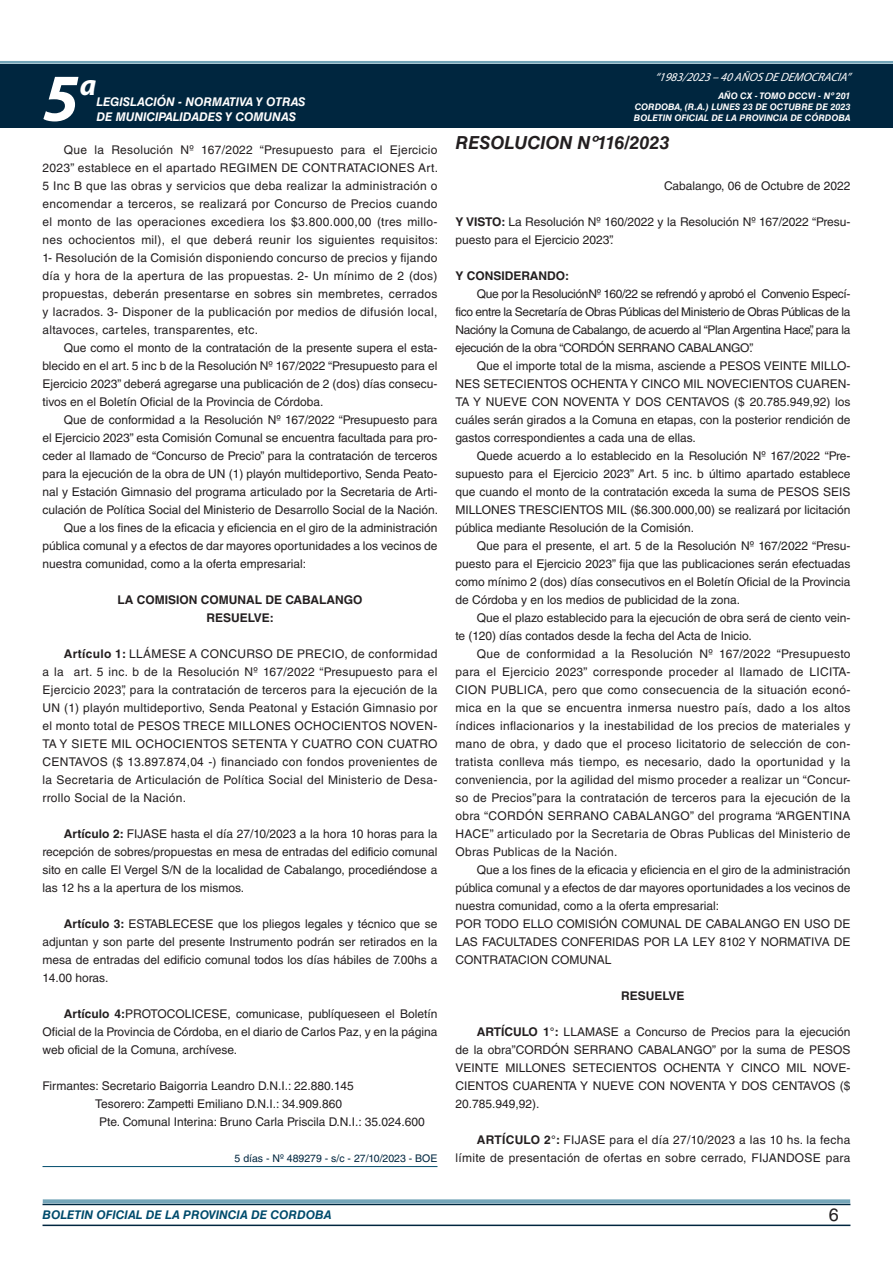
<style>
.page{position:relative;width:893px;height:1263px;background:#fff}
.page>*{position:absolute;margin:0;border:0;box-sizing:border-box;transform-origin:0 0}
.t1{font:italic 700 67.5px "Myriad Pro";color:#fff}
.t2{font:italic 700 30px "Myriad Pro";color:#fff}
.NOMBRE_DE_MINISTERIO{font:italic 700 18px "Helvetica LT Std";color:#231f20}
.t3{font:18px "Helvetica LT Std";color:#231f20}
.TEXTO_BASE{font:12px/18px "Helvetica LT Std";color:#231f20;text-align:justify}
.TEXTO_BASE-2{font:12px/18px "Helvetica LT Std";letter-spacing:.025em;color:#231f20;text-align:right}
.t4{font:italic 700 12px "Helvetica LT Std";color:#fff}
.RESUELVE{font:700 12px "Helvetica LT Std";color:#231f20}
.t5{font:italic 700 12px "Helvetica LT Std";color:#004b6c}
.t6{font:italic 12px "Myriad Pro";color:#fff}
.FECHA{font:12px "Helvetica LT Std";color:#231f20}
.TEXTO_BASE-3{font:700 12px "Helvetica LT Std";color:#231f20}
.FECHA_DE_VENCIMIENTO{font:10.5px "Helvetica LT Std";color:#00263f}
.t7{font:italic 700 9px/10.8px "Helvetica LT Std";color:#fff;text-align:justify}
.s1{font-weight:700}
</style>
<div class="page">
<div style="left:0;top:61px;width:893px;height:6px;background:#fff;opacity:.75"></div>
<div style="left:0;top:64px;width:893px;height:64px;background:#00263f"></div>
<hr style="left:43px;top:1224px;width:807px;height:2px;background:#00263f">
<div style="left:42px;top:1198px;width:809px;height:8px;background:#fff;opacity:.75"></div>
<hr style="left:43px;top:1166px;width:394px;height:1px;background:#004b6c">
<h1 class="t1" style="left:43px;top:54px;width:38px">5</h1>
<h2 class="t2" style="left:80px;top:66px;width:18px">a</h2>
<p class="t4" style="left:96px;top:95px;width:211px">LEGISLACIÓN - NORMATIVA Y OTRAS</p>
<p class="t4" style="left:96px;top:109px;width:201px">DE MUNICIPALIDADES Y COMUNAS</p>
<p class="TEXTO_BASE" style="left:43px;top:141px;width:397px;text-indent:21px">Que la Resolución Nº 167/2022 “Presupuesto para el Ejercicio 2023” establece en el apartado REGIMEN DE CONTRATACIONES Art.<br>5 Inc B que las obras y servicios que deba realizar la administración o encomendar a terceros, se realizará por Concurso de Precios cuando el monto de las operaciones excediera los $3.800.000,00 (tres millo&shy;nes ochocientos mil), el que deberá reunir los siguientes requisitos:<br>1- Resolución de la Comisión disponiendo concurso de precios y fijando día y hora de la apertura de las propuestas. 2- Un mínimo de 2 (dos) propuestas, deberán presentarse en sobres sin membretes, cerrados y lacrados. 3- Disponer de la publicación por medios de difusión local, altavoces, carteles, transparentes, etc.</p>
<p class="TEXTO_BASE" style="left:43px;top:339px;width:396px;text-indent:21px">Que como el monto de la contratación de la presente supera el esta&shy;blecido en el art. 5 inc b de la Resolución Nº 167/2022 “Presupuesto para el Ejercicio 2023” deberá agregarse una publicación de 2 (dos) días consecu&shy;tivos en el Boletín Oficial de la Provincia de Córdoba.</p>
<p class="TEXTO_BASE" style="left:43px;top:411px;width:397px;text-indent:21px">Que de conformidad a la Resolución Nº 167/2022 “Presupuesto para el Ejercicio 2023” esta Comisión Comunal se encuentra facultada para pro&shy;ceder al llamado de “Concurso de Precio” para la contratación de terceros para la ejecución de la obra de UN (1) playón multideportivo, Senda Peato&shy;nal y Estación Gimnasio del programa articulado por la Secretaria de Arti&shy;culación de Política Social del Ministerio de Desarrollo Social de la Nación.</p>
<p class="TEXTO_BASE" style="left:43px;top:519px;width:396px;text-indent:21px">Que a los fines de la eficacia y eficiencia en el giro de la administración pública comunal y a efectos de dar mayores oportunidades a los vecinos de nuestra comunidad, como a la oferta empresarial:</p>
<p class="RESUELVE" style="left:117px;top:592px;width:247px">LA COMISION COMUNAL DE CABALANGO</p>
<p class="RESUELVE" style="left:207px;top:610px;width:69px">RESUELVE:</p>
<p class="TEXTO_BASE" style="left:43px;top:645px;width:396px;text-indent:21px"><span class="s1">Artículo 1:</span> LLÁMESE A CONCURSO DE PRECIO, de conformidad a la art. 5 inc. b de la Resolución Nº 167/2022 “Presupuesto para el Ejercicio 2023”, para la contratación de terceros para la ejecución de la UN (1) playón multideportivo, Senda Peatonal y Estación Gimnasio por el monto total de PESOS TRECE MILLONES OCHOCIENTOS NOVEN-TA Y SIETE MIL OCHOCIENTOS SETENTA Y CUATRO CON CUATRO CENTAVOS ($ 13.897.874,04 -) financiado con fondos provenientes de la Secretaria de Articulación de Política Social del Ministerio de Desa&shy;rrollo Social de la Nación.</p>
<p class="TEXTO_BASE" style="left:43px;top:825px;width:396px;text-indent:21px"><span class="s1">Artículo 2:</span> FIJASE hasta el día 27/10/2023 a la hora 10 horas para la recepción de sobres/propuestas en mesa de entradas del edificio comunal sito en calle El Vergel S/N de la localidad de Cabalango, procediéndose a las 12 hs a la apertura de los mismos.</p>
<p class="TEXTO_BASE" style="left:43px;top:915px;width:396px;text-indent:21px"><span class="s1">Artículo 3:</span> ESTABLECESE que los pliegos legales y técnico que se adjuntan y son parte del presente Instrumento podrán ser retirados en la mesa de entradas del edificio comunal todos los días hábiles de 7.00hs a 14.00 horas.</p>
<p class="TEXTO_BASE" style="left:43px;top:1005px;width:396px;text-indent:21px"><span class="s1">Artículo 4:</span>PROTOCOLICESE, comunicase, publíqueseen el Boletín Oficial de la Provincia de Córdoba, en el diario de Carlos Paz, y en la página web oficial de la Comuna, archívese.</p>
<p class="TEXTO_BASE" style="left:43px;top:1077px;width:313px">Firmantes: Secretario Baigorria Leandro D.N.I.: 22.880.145</p>
<p class="TEXTO_BASE" style="left:95px;top:1095px;width:248px">Tesorero: Zampetti Emiliano D.N.I.: 34.909.860</p>
<p class="TEXTO_BASE" style="left:99px;top:1113px;width:327px">Pte. Comunal Interina: Bruno Carla Priscila D.N.I.: 35.024.600</p>
<p class="FECHA_DE_VENCIMIENTO" style="left:235px;top:1152px;width:204px">5 días - Nº 489279 - s/c - 27/10/2023 - BOE</p>
<p class="t6" style="left:655px;top:70px;width:197px">“ 1983/2023 – 40 AÑOS DE DEMOCRACIA”</p>
<p class="t7" style="left:634px;top:91px;width:218px;text-indent:84px">AÑO CX - TOMO DCCVI - Nº 201<br>CORDOBA, (R.A.) LUNES 23 DE OCTUBRE DE 2023<br>BOLETIN OFICIAL DE LA PROVINCIA DE CÓRDOBA</p>
<p class="NOMBRE_DE_MINISTERIO" style="left:455px;top:131px;width:215px">RESOLUCION Nº116/2023</p>
<p class="FECHA" style="left:664px;top:179px;width:188px">Cabalango, 06 de Octubre de 2022</p>
<p class="TEXTO_BASE" style="left:455px;top:213px;width:396px"><span class="s1">Y VISTO:</span> La Resolución Nº 160/2022 y la Resolución Nº 167/2022 “Presu&shy;puesto para el Ejercicio 2023”.</p>
<p class="TEXTO_BASE-3" style="left:455px;top:268px;width:115px">Y CONSIDERANDO:</p>
<p class="TEXTO_BASE" style="left:455px;top:285px;width:396px;text-indent:21px">Que por la ResoluciónNº 160/22 se refrendó y aprobó el Convenio Especí&shy;fico entre la Secretaría de Obras Públicas del Ministerio de Obras Públicas de la Nacióny la Comuna de Cabalango, de acuerdo al “Plan Argentina Hace”, para la ejecución de la obra “CORDÓN SERRANO CABALANGO”.</p>
<p class="TEXTO_BASE" style="left:455px;top:357px;width:396px;text-indent:21px">Que el importe total de la misma, asciende a PESOS VEINTE MILLO-NES SETECIENTOS OCHENTA Y CINCO MIL NOVECIENTOS CUAREN-TA Y NUEVE CON NOVENTA Y DOS CENTAVOS ($ 20.785.949,92) los cuáles serán girados a la Comuna en etapas, con la posterior rendición de gastos correspondientes a cada una de ellas.</p>
<p class="TEXTO_BASE" style="left:455px;top:447px;width:396px;text-indent:21px">Quede acuerdo a lo establecido en la Resolución Nº 167/2022 “Pre&shy;supuesto para el Ejercicio 2023” Art. 5 inc. b último apartado establece que cuando el monto de la contratación exceda la suma de PESOS SEIS MILLONES TRESCIENTOS MIL ($6.300.000,00) se realizará por licitación pública mediante Resolución de la Comisión.</p>
<p class="TEXTO_BASE" style="left:455px;top:537px;width:396px;text-indent:21px">Que para el presente, el art. 5 de la Resolución Nº 167/2022 “Presu&shy;puesto para el Ejercicio 2023” fija que las publicaciones serán efectuadas como mínimo 2 (dos) días consecutivos en el Boletín Oficial de la Provincia de Córdoba y en los medios de publicidad de la zona.</p>
<p class="TEXTO_BASE" style="left:455px;top:609px;width:396px;text-indent:21px">Que el plazo establecido para la ejecución de obra será de ciento vein&shy;te (120) días contados desde la fecha del Acta de Inicio.</p>
<p class="TEXTO_BASE" style="left:455px;top:645px;width:396px;text-indent:21px">Que de conformidad a la Resolución Nº 167/2022 “Presupuesto para el Ejercicio 2023” corresponde proceder al llamado de LICITA-CION PUBLICA, pero que como consecuencia de la situación econó&shy;mica en la que se encuentra inmersa nuestro país, dado a los altos índices inflacionarios y la inestabilidad de los precios de materiales y mano de obra, y dado que el proceso licitatorio de selección de con&shy;tratista conlleva más tiempo, es necesario, dado la oportunidad y la conveniencia, por la agilidad del mismo proceder a realizar un “Concur&shy;so de Precios”para la contratación de terceros para la ejecución de la obra “CORDÓN SERRANO CABALANGO” del programa “ARGENTINA HACE” articulado por la Secretaria de Obras Publicas del Ministerio de Obras Publicas de la Nación.</p>
<p class="TEXTO_BASE" style="left:455px;top:861px;width:396px;text-indent:21px">Que a los fines de la eficacia y eficiencia en el giro de la administración pública comunal y a efectos de dar mayores oportunidades a los vecinos de nuestra comunidad, como a la oferta empresarial:</p>
<p class="TEXTO_BASE" style="left:455px;top:915px;width:396px">POR TODO ELLO COMISIÓN COMUNAL DE CABALANGO EN USO DE LAS FACULTADES CONFERIDAS POR LA LEY 8102 Y NORMATIVA DE CONTRATACION COMUNAL</p>
<p class="RESUELVE" style="left:621px;top:988px;width:65px">RESUELVE</p>
<p class="TEXTO_BASE" style="left:455px;top:1023px;width:396px;text-indent:21px"><span class="s1">ARTÍCULO 1°:</span> LLAMASE a Concurso de Precios para la ejecución de la obra”CORDÓN SERRANO CABALANGO” por la suma de PESOS VEINTE MILLONES SETECIENTOS OCHENTA Y CINCO MIL NOVE-CIENTOS CUARENTA Y NUEVE CON NOVENTA Y DOS CENTAVOS ($ 20.785.949,92).</p>
<p class="TEXTO_BASE-2" style="left:455px;top:1131px;width:396px"><span class="s1">ARTÍCULO 2°:</span> FIJASE para el día 27/10/2023 a las 10 hs. la fecha límite de presentación de ofertas en sobre cerrado, FIJANDOSE para</p>
<p class="t5" style="left:43px;top:1208px;width:290px">BOLETIN OFICIAL DE LA PROVINCIA DE CORDOBA</p>
<h3 class="t3" style="left:829px;top:1204px;width:12px">6</h3>
</div>
